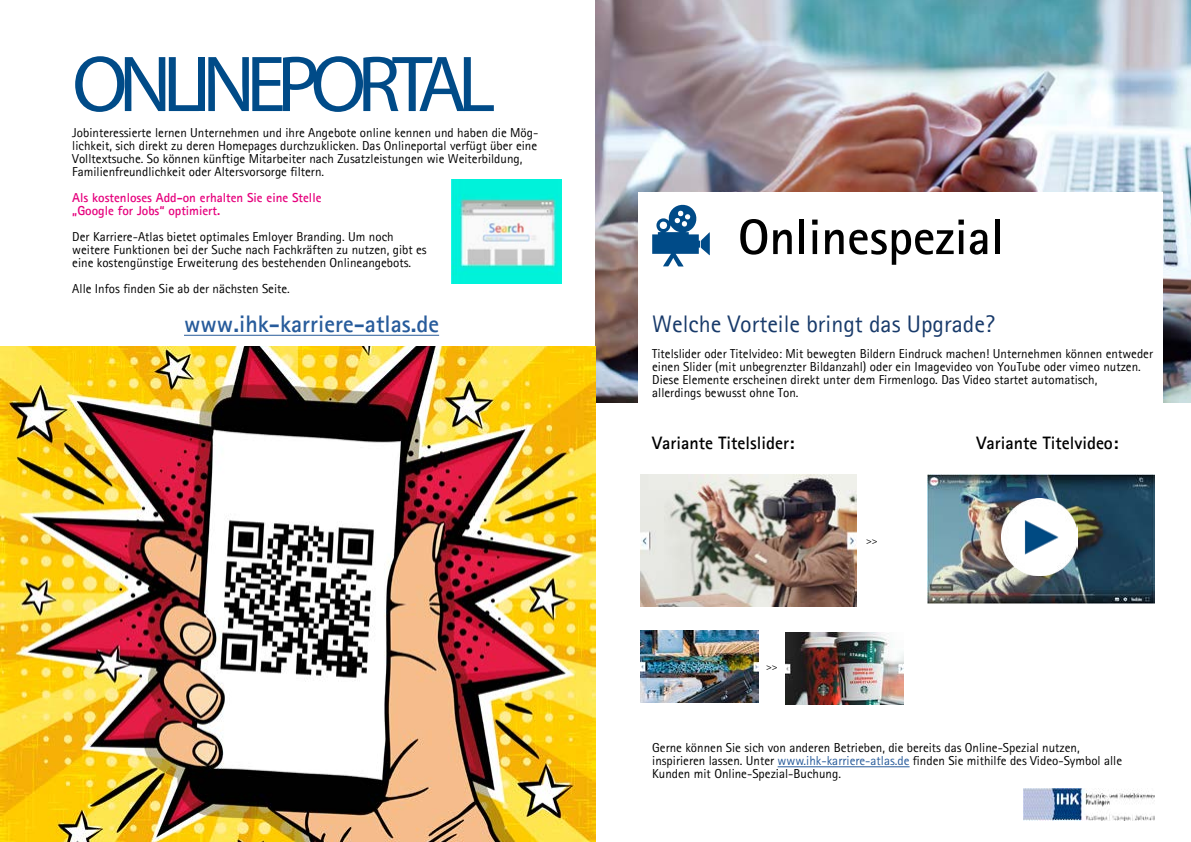
<style>
.page{position:relative;width:1191px;height:842px;background:#fff}
.page>*{position:absolute;margin:0;border:0;box-sizing:border-box;transform-origin:0 0}
.t1{font:80px "Myriad Pro";letter-spacing:-.11em;color:#004b88}
.t2{font:700 50px "Agfa Rotis Sans Serif";color:#000}
.t3{font:24px "Agfa Rotis Sans Serif";color:#183a6a}
.t4{font:700 24px "Agfa Rotis Sans Serif";color:#275b9b}
.t5{font:700 18px "Agfa Rotis Sans Serif";color:#000}
.t6{font:13px/13px "Agfa Rotis Sans Serif";color:#000}
.t7{font:13px/13px "Rotis Sans Serif Pro";color:#000}
.t8{font:700 13px/13px "Agfa Rotis Sans Serif";color:#e6007d}
.t9{font:10px "Agfa Rotis Sans Serif";color:#000}
.s1{color:#275b9b}
</style>
<div class="page">
<img style="left:595px;top:0;width:596px;height:402px">
<div style="left:638px;top:193px;width:524px;height:308px;background:#fff"></div>
<hr style="left:777px;top:766px;width:132px;height:1px;background:#275b9b">
<svg style="left:652px;top:205px;width:58px;height:61px"></svg>
<img style="left:1023px;top:789px;width:131px;height:31px">
<img style="left:452px;top:179px;width:109px;height:104px">
<img style="left:927px;top:475px;width:227px;height:128px">
<img style="left:1001px;top:499px;width:76px;height:77px">
<img style="left:641px;top:475px;width:215px;height:131px">
<img style="left:641px;top:631px;width:118px;height:72px">
<img style="left:785px;top:632px;width:118px;height:72px">
<hr style="left:184px;top:335px;width:255px;height:1px;background:#275b9b">
<img style="left:0;top:347px;width:595px;height:495px">
<h1 class="t1" style="left:72px;top:35px;width:425px">ONLINEPORTAL</h1>
<p class="t6" style="left:72px;top:126px;width:467px">Jobinteressierte lernen Unternehmen und ihre Angebote online kennen und haben die Mög&shy;lichkeit, sich direkt zu deren Homepages durchzuklicken. Das Onlineportal verfügt über eine Volltextsuche. So können künftige Mitarbeiter nach Zusatzleistungen wie Weiterbildung, Familienfreundlichkeit oder Altersvorsorge filtern.</p>
<p class="t8" style="left:72px;top:191px;width:251px">Als kostenloses Add-on erhalten Sie eine Stelle „Google for Jobs“ optimiert.</p>
<p class="t6" style="left:72px;top:230px;width:356px">Der Karriere-Atlas bietet optimales Emloyer Branding. Um noch weitere Funktionen bei der Suche nach Fachkräften zu nutzen, gibt es eine kostengünstige Erweiterung des bestehenden Onlineangebots.</p>
<p class="t6" style="left:72px;top:282px;width:219px">Alle Infos finden Sie ab der nächsten Seite.</p>
<h3 class="t4" style="left:184px;top:309px;width:257px">www.ihk-karriere-atlas.de</h3>
<h2 class="t2" style="left:738px;top:205px;width:267px">Onlinespezial</h2>
<h3 class="t3" style="left:652px;top:310px;width:344px">Welche Vorteile bringt das Upgrade?</h3>
<p class="t6" style="left:652px;top:347px;width:502px">Titelslider oder Titelvideo: Mit bewegten Bildern Eindruck machen! Unternehmen können entweder einen Slider (mit unbegrenzter Bildanzahl) oder ein Imagevideo von YouTube oder vimeo nutzen.<br>Diese Elemente erscheinen direkt unter dem Firmenlogo. Das Video startet automatisch,<br>allerdings bewusst ohne Ton.</p>
<h3 class="t5" style="left:652px;top:432px;width:144px">Variante Titelslider:</h3>
<h3 class="t5" style="left:976px;top:432px;width:143px">Variante Titelvideo:</h3>
<p class="t9" style="left:766px;top:661px;width:13px">&gt;&gt;</p>
<p class="t9" style="left:866px;top:535px;width:13px">&gt;&gt;</p>
<p class="t7" style="left:652px;top:742px;width:471px">Gerne können Sie sich von anderen Betrieben, die bereits das Online-Spezial nutzen, inspirieren lassen. Unter <span class="s1">www.ihk-karriere-atlas.de</span> finden Sie mithilfe des Video-Symbol alle<br>Kunden mit Online-Spezial-Buchung.</p>
</div>
